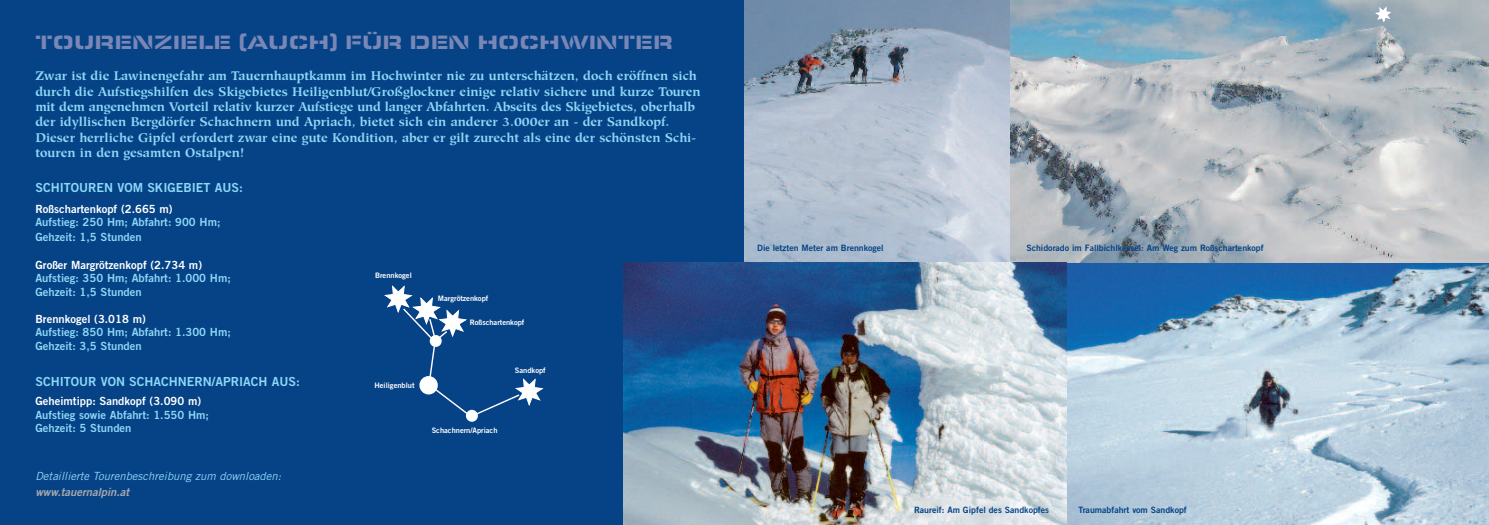
<style>
.page{position:relative;width:1489px;height:525px;background:#fff}
.page>*{position:absolute;margin:0;border:0;box-sizing:border-box;transform-origin:0 0}
.t1{font:20px "Eurostile Ste D Blac Exte";color:#7987b6}
.t2{font:700 12.5px/15.4px "Hiroshige";color:#8dd7f7}
.t3{font:12.5px "Trade Gothic Bold Two";color:#8dd7f7}
.t4{font:11.25px/13.5px "Trade Gothic Bold Two";color:#8dd7f7}
.t5{font:11.25px "Trade Gothic Bold Two";color:#fff}
.t6{font:italic 11.25px "Trade Gothic";color:#8dd7f7}
.t7{font:italic 11.25px "Trade Gothic Bold Two";color:#a8a9ad}
.t8{font:8.75px "Trade Gothic Bold Two";color:#054286}
.t9{font:7.5px "Trade Gothic Bold Two";color:#fff}
</style>
<div class="page">
<div style="left:0;top:0;width:1488px;height:524px;background:#054286"></div>
<img style="left:744px;top:0;width:266px;height:262px">
<img style="left:1065px;top:262px;width:423px;height:262px">
<svg style="left:1010px;top:0;width:478px;height:262px;background:#abb7be"></svg>
<img style="left:624px;top:262px;width:441px;height:262px">
<div style="left:467px;top:410px;width:10px;height:10px;background:#fff;border-radius:50%"></div>
<div style="left:466px;top:409px;width:12px;height:12px;border:2px solid #fff;border-radius:50%"></div>
<svg style="left:384px;top:285px;width:159px;height:132px"></svg>
<img style="left:1373px;top:5px;width:19px;height:18px">
<h1 class="t1" style="left:35px;top:30px;width:639px">TOURENZIELE (AUCH) FÜR DEN HOCHWINTER</h1>
<p class="t2" style="left:35px;top:70px;width:666px">Zwar ist die Lawinengefahr am Tauernhauptkamm im Hochwinter nie zu unterschätzen, doch eröffnen sich durch die Aufstiegshilfen des Skigebietes Heiligenblut/Großglockner einige relativ sichere und kurze Touren mit dem angenehmen Vorteil relativ kurzer Aufstiege und langer Abfahrten. Abseits des Skigebietes, oberhalb der idyllischen Bergdörfer Schachnern und Apriach, bietet sich ein anderer 3.000er an - der Sandkopf.<br>Dieser herrliche Gipfel erfordert zwar eine gute Kondition, aber er gilt zurecht als eine der schönsten Schi&shy;touren in den gesamten Ostalpen!</p>
<p class="t3" style="left:35px;top:183px;width:209px">SCHITOUREN VOM SKIGEBIET AUS:</p>
<p class="t5" style="left:35px;top:205px;width:139px">Roßschartenkopf (2.665 m)</p>
<p class="t4" style="left:35px;top:216px;width:187px;line-height:14.9px">Aufstieg: 250 Hm; Abfahrt: 900 Hm;<br>Gehzeit: 1,5 Stunden</p>
<p class="t5" style="left:35px;top:260px;width:168px">Großer Margrötzenkopf (2.734 m)</p>
<p class="t4" style="left:35px;top:272px;width:197px">Aufstieg: 350 Hm; Abfahrt: 1.000 Hm;<br>Gehzeit: 1,5 Stunden</p>
<p class="t5" style="left:35px;top:314px;width:112px">Brennkogel (3.018 m)</p>
<p class="t4" style="left:35px;top:326px;width:197px">Aufstieg: 850 Hm; Abfahrt: 1.300 Hm;<br>Gehzeit: 3,5 Stunden</p>
<p class="t3" style="left:35px;top:377px;width:266px">SCHITOUR VON SCHACHNERN/APRIACH AUS:</p>
<p class="t5" style="left:35px;top:397px;width:167px">Geheimtipp: Sandkopf (3.090 m)</p>
<p class="t4" style="left:35px;top:408px;width:175px">Aufstieg sowie Abfahrt: 1.550 Hm;<br>Gehzeit: 5 Stunden</p>
<p class="t6" style="left:35px;top:472px;width:247px">Detaillierte Tourenbeschreibung zum downloaden:</p>
<p class="t7" style="left:35px;top:487px;width:95px">www.tauernalpin.at</p>
<p class="t9" style="left:375px;top:272px;width:38px">Brennkogel</p>
<p class="t9" style="left:374px;top:382px;width:42px">Heiligenblut</p>
<p class="t9" style="left:438px;top:296px;width:52px">Margrötzenkopf</p>
<p class="t9" style="left:470px;top:320px;width:56px">Roßschartenkopf</p>
<p class="t9" style="left:515px;top:367px;width:32px">Sandkopf</p>
<p class="t9" style="left:431px;top:428px;width:67px">Schachnern/Apriach</p>
<p class="t8" style="left:757px;top:244px;width:128px">Die letzten Meter am Brennkogel</p>
<p class="t8" style="left:1026px;top:244px;width:239px">Schidorado im Fallbichlkessel: Am Weg zum Roßschartenkopf</p>
<p class="t8" style="left:914px;top:506px;width:136px">Raureif: Am Gipfel des Sandkopfes</p>
<p class="t8" style="left:1078px;top:506px;width:110px">Traumabfahrt vom Sandkopf</p>
</div>
